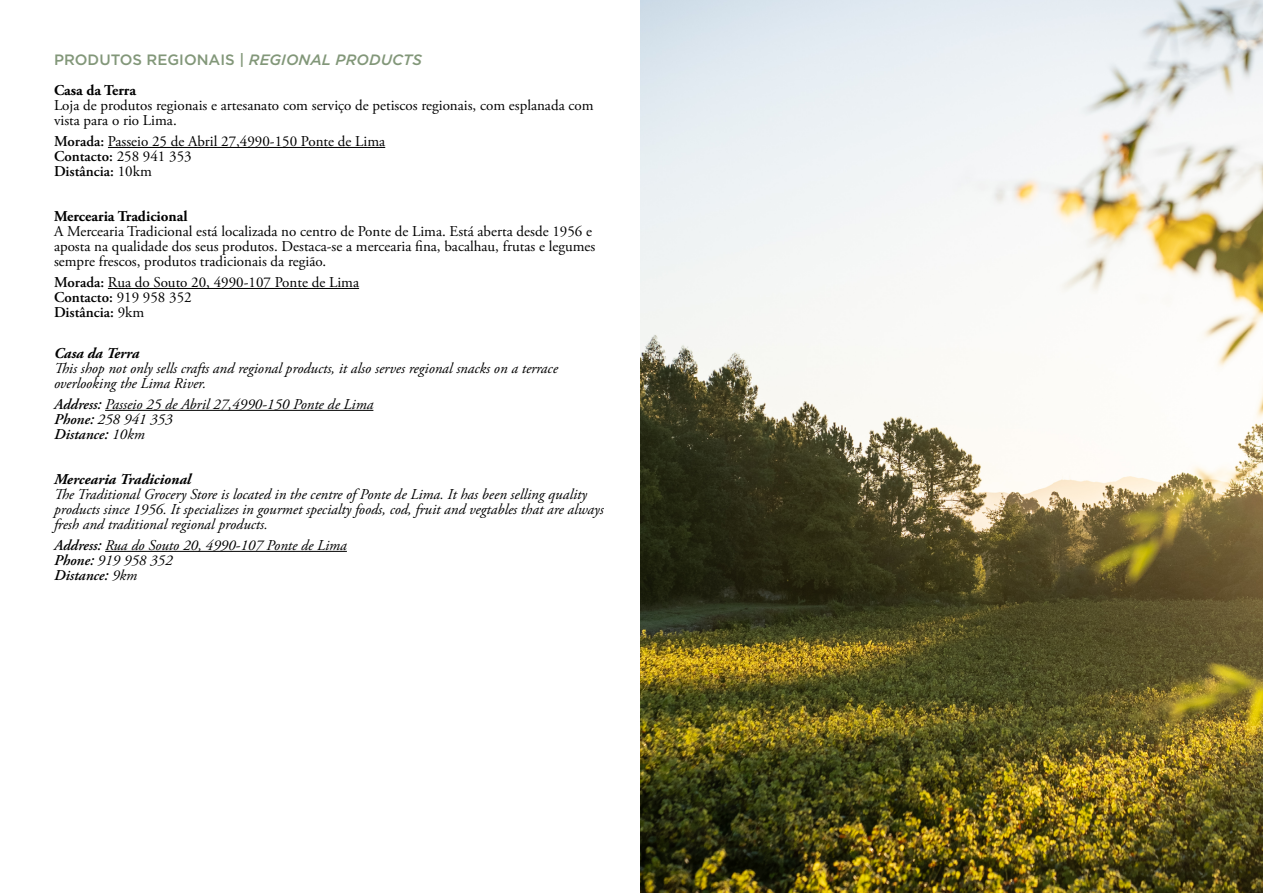
<style>
.page{position:relative;width:1263px;height:893px;background:#fff}
.page>*{position:absolute;margin:0;border:0;box-sizing:border-box;transform-origin:0 0}
.t1{font:italic 15px/15px "Adobe Garamond Pro";color:#000}
.t2{font:15px/15px "Adobe Garamond Pro";color:#000}
.t3{font:500 15px "Gotham";color:#829779}
.t4{font:700 15px "Adobe Garamond Pro";color:#000}
.t5{font:italic 700 15px "Adobe Garamond Pro";color:#000}
.s1{font-style:italic}
.s2{font-weight:600}
</style>
<div class="page">
<hr style="left:108px;top:147px;width:277px;height:1px;background:#000">
<hr style="left:108px;top:288px;width:251px;height:1px;background:#000">
<hr style="left:105px;top:410px;width:268px;height:1px;background:#000">
<hr style="left:105px;top:551px;width:242px;height:1px;background:#000">
<img style="left:640px;top:0;width:623px;height:893px">
<p class="t3" style="left:54px;top:51px;width:369px">PRODUTOS REGIONAIS | <span class="s1">REGIONAL PRODUCTS</span></p>
<p class="t4" style="left:54px;top:81px;width:84px">Casa da Terra</p>
<p class="t2" style="left:54px;top:98px;width:541px">Loja de produtos regionais e artesanato com serviço de petiscos regionais, com esplanada com vista para o rio Lima.</p>
<p class="t2" style="left:54px;top:134px;width:333px"><span class="s2">Morada:</span> Passeio 25 de Abril 27,4990-150 Ponte de Lima<br><span class="s2">Contacto:</span> 258 941 353<br><span class="s2">Distância:</span> 10km</p>
<p class="t4" style="left:54px;top:207px;width:135px">Mercearia Tradicional</p>
<p class="t2" style="left:54px;top:224px;width:543px">A Mercearia Tradicional está localizada no centro de Ponte de Lima. Está aberta desde 1956 e aposta na qualidade dos seus produtos. Destaca-se a mercearia fina, bacalhau, frutas e legumes sempre frescos, produtos tradicionais da região.</p>
<p class="t2" style="left:54px;top:275px;width:307px"><span class="s2">Morada:</span> Rua do Souto 20, 4990-107 Ponte de Lima<br><span class="s2">Contacto:</span> 919 958 352<br><span class="s2">Distância:</span> 9km</p>
<p class="t5" style="left:54px;top:344px;width:87px">Casa da Terra</p>
<p class="t1" style="left:54px;top:361px;width:505px">This shop not only sells crafts and regional products, it also serves regional snacks on a terrace overlooking the Lima River.</p>
<p class="t1" style="left:54px;top:397px;width:321px"><span class="s2">Address:</span> Passeio 25 de Abril 27,4990-150 Ponte de Lima<br><span class="s2">Phone:</span> 258 941 353<br><span class="s2">Distance:</span> 10km</p>
<p class="t5" style="left:54px;top:470px;width:139px">Mercearia Tradicional</p>
<p class="t1" style="left:54px;top:487px;width:551px">The Traditional Grocery Store is located in the centre of Ponte de Lima. It has been selling quality products since 1956. It specializes in gourmet specialty foods, cod, fruit and vegtables that are always fresh and traditional regional products.</p>
<p class="t1" style="left:54px;top:538px;width:294px"><span class="s2">Address:</span> Rua do Souto 20, 4990-107 Ponte de Lima<br><span class="s2">Phone:</span> 919 958 352<br><span class="s2">Distance:</span> 9km</p>
</div>
